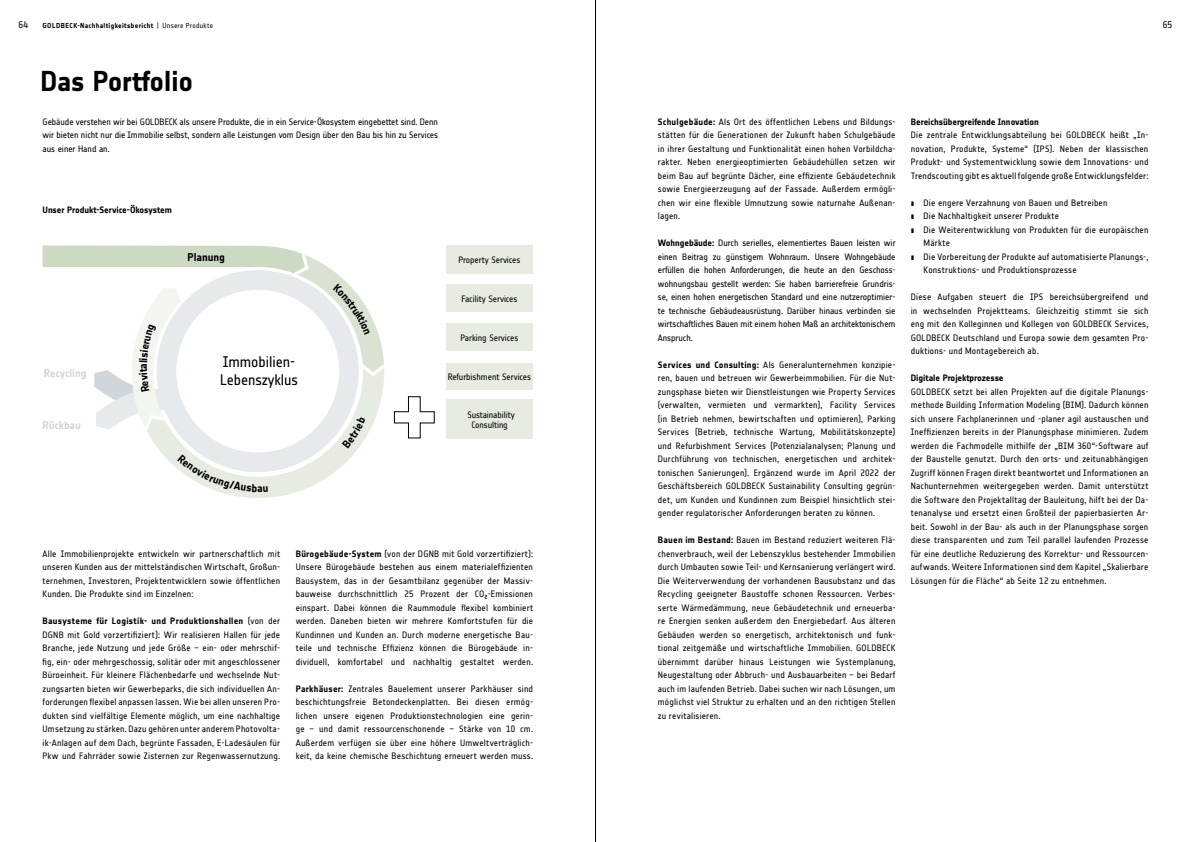
<style>
.page{position:relative;width:1191px;height:842px;background:#fff}
.page>*{position:absolute;margin:0;border:0;box-sizing:border-box;transform-origin:0 0}
.t1{font:700 28px "Goldbeck TT";letter-spacing:-.01em;color:#000}
.t2{font:15px/18px "Goldbeck TT";letter-spacing:-.005em;color:#000}
.t3{font:700 11px "Goldbeck TT";letter-spacing:-.005em;color:#d1d6da}
.t4{font:700 11px "Goldbeck TT";letter-spacing:-.005em;color:#000}
.t5{font:9.5px "Goldbeck TT";color:#000}
.t6{font:9px/13.5px "Goldbeck TT";letter-spacing:.015em;color:#000;text-align:justify}
.t7{font:700 9px "Goldbeck TT";letter-spacing:-.005em;color:#000}
.t8{font:9px "Goldbeck TT";letter-spacing:-.005em;color:#000}
.t9{font:9px/10.8px "Goldbeck TT";letter-spacing:-.01em;color:#000;text-align:center}
.t10{font:700 7px "Goldbeck TT";letter-spacing:.05em;color:#000}
.s1{font-weight:400}
.s2{font-weight:700}
</style>
<div class="page">
<div style="left:446px;top:245px;width:86px;height:28px;background:#e6ece1"></div>
<div style="left:446px;top:284px;width:86px;height:28px;background:#e6ece1"></div>
<div style="left:446px;top:324px;width:86px;height:27px;background:#e6ece1"></div>
<div style="left:446px;top:363px;width:86px;height:27px;background:#e6ece1"></div>
<div style="left:446px;top:400px;width:87px;height:39px;background:#e6ece1"></div>
<svg style="left:394px;top:396px;width:41px;height:42px"></svg>
<hr style="left:595px;top:0;width:1px;height:842px;background:#000">
<svg style="left:43px;top:245px;width:341px;height:253px"></svg>
<p class="t5" style="left:18px;top:19px;width:11px">64</p>
<p class="t10" style="left:43px;top:22px;width:172px">GOLDBECK-Nachhaltigkeitsbericht <span class="s1">| Unsere Produkte</span></p>
<p class="t5" style="left:1162px;top:19px;width:11px">65</p>
<h1 class="t1" style="left:41px;top:65px;width:154px">Das Portfolio</h1>
<p class="t6" style="left:43px;top:115px;width:397px">Gebäude verstehen wir bei GOLDBECK als unsere Produkte, die in ein Service-Ökosystem eingebettet sind. Denn wir bieten nicht nur die Immobilie selbst, sondern alle Leistungen vom Design über den Bau bis hin zu Services aus einer Hand an.</p>
<p class="t7" style="left:43px;top:204px;width:131px">Unser Produkt-Service-Ökosystem</p>
<p class="t4" style="left:187px;top:250px;width:39px">Planung</p>
<p class="t3" style="left:44px;top:367px;width:44px">Recycling</p>
<p class="t3" style="left:43px;top:419px;width:40px">Rückbau</p>
<p class="t4" style="left:137px;top:369px;width:7px;rotate:-90deg">a</p>
<h2 class="t2" style="left:220px;top:353px;width:79px">Immobilien-<br>Lebenszyklus</h2>
<p class="t4" style="left:257px;top:481px;width:7px">a</p>
<p class="t8" style="left:458px;top:254px;width:63px">Property Services</p>
<p class="t8" style="left:461px;top:293px;width:58px">Facility Services</p>
<p class="t8" style="left:460px;top:332px;width:59px">Parking Services</p>
<p class="t8" style="left:448px;top:372px;width:85px">Refurbishment Services</p>
<p class="t9" style="left:467px;top:409px;width:49px">Sustainability<br>Consulting</p>
<p class="t6" style="left:43px;top:547px;width:239px">Alle Immobilienprojekte entwickeln wir partnerschaftlich mit unseren Kunden aus der mittelständischen Wirtschaft, Großun&shy;ternehmen, Investoren, Projektentwicklern sowie öffentlichen Kunden. Die Produkte sind im Einzelnen:</p>
<p class="t6" style="left:43px;top:614px;width:239px"><span class="s2">Bausysteme für Logistik- und Produktionshallen</span> (von der DGNB mit Gold vorzertifiziert): Wir realisieren Hallen für jede Branche, jede Nutzung und jede Größe – ein- oder mehrschif&shy;fig, ein- oder mehrgeschossig, solitär oder mit angeschlossener Büroeinheit. Für kleinere Flächenbedarfe und wechselnde Nut&shy;zungsarten bieten wir Gewerbeparks, die sich individuellen An&shy;forderungen flexibel anpassen lassen. Wie bei allen unseren Pro&shy;dukten sind vielfältige Elemente möglich, um eine nachhaltige Umsetzung zu stärken. Dazu gehören unter anderem Photovolta&shy;ik-Anlagen auf dem Dach, begrünte Fassaden, E-Ladesäulen für Pkw und Fahrräder sowie Zisternen zur Regenwassernutzung.</p>
<p class="t6" style="left:296px;top:547px;width:239px"><span class="s2">Bürogebäude-System</span> (von der DGNB mit Gold vorzertifiziert):<br>Unsere Bürogebäude bestehen aus einem materialeffizienten Bausystem, das in der Gesamtbilanz gegenüber der Massiv&shy;bauweise durchschnittlich 25 Prozent der CO₂-Emissionen einspart. Dabei können die Raummodule flexibel kombiniert werden. Daneben bieten wir mehrere Komfortstufen für die Kundinnen und Kunden an. Durch moderne energetische Bau&shy;teile und technische Effizienz können die Bürogebäude in&shy;dividuell, komfortabel und nachhaltig gestaltet werden.</p>
<p class="t6" style="left:296px;top:682px;width:239px"><span class="s2">Parkhäuser:</span> Zentrales Bauelement unserer Parkhäuser sind beschichtungsfreie Betondeckenplatten. Bei diesen ermög&shy;lichen unsere eigenen Produktionstechnologien eine gerin&shy;ge – und damit ressourcenschonende – Stärke von 10 cm.<br>Außerdem verfügen sie über eine höhere Umweltverträglich&shy;keit, da keine chemische Beschichtung erneuert werden muss.</p>
<p class="t6" style="left:658px;top:115px;width:239px"><span class="s2">Schulgebäude:</span> Als Ort des öffentlichen Lebens und Bildungs&shy;stätten für die Generationen der Zukunft haben Schulgebäude in ihrer Gestaltung und Funktionalität einen hohen Vorbildcha&shy;rakter. Neben energieoptimierten Gebäudehüllen setzen wir beim Bau auf begrünte Dächer, eine effiziente Gebäudetechnik sowie Energieerzeugung auf der Fassade. Außerdem ermögli&shy;chen wir eine flexible Umnutzung sowie naturnahe Außenan&shy;lagen.</p>
<p class="t6" style="left:658px;top:236px;width:239px"><span class="s2">Wohngebäude:</span> Durch serielles, elementiertes Bauen leisten wir einen Beitrag zu günstigem Wohnraum. Unsere Wohngebäude erfüllen die hohen Anforderungen, die heute an den Geschoss&shy;wohnungsbau gestellt werden: Sie haben barrierefreie Grundris&shy;se, einen hohen energetischen Standard und eine nutzeroptimier&shy;te technische Gebäudeausrüstung. Darüber hinaus verbinden sie wirtschaftliches Bauen mit einem hohen Maß an architektonischem Anspruch.</p>
<p class="t6" style="left:658px;top:358px;width:239px"><span class="s2">Services und Consulting:</span> Als Generalunternehmen konzipie&shy;ren, bauen und betreuen wir Gewerbeimmobilien. Für die Nut&shy;zungsphase bieten wir Dienstleistungen wie Property Services (verwalten, vermieten und vermarkten), Facility Services (in Betrieb nehmen, bewirtschaften und optimieren), Parking Services (Betrieb, technische Wartung, Mobilitätskonzepte) und Refurbishment Services (Potenzialanalysen; Planung und Durchführung von technischen, energetischen und architek&shy;tonischen Sanierungen). Ergänzend wurde im April 2022 der Geschäftsbereich GOLDBECK Sustainability Consulting gegrün&shy;det, um Kunden und Kundinnen zum Beispiel hinsichtlich stei&shy;gender regulatorischer Anforderungen beraten zu können.</p>
<p class="t6" style="left:658px;top:533px;width:239px"><span class="s2">Bauen im Bestand:</span> Bauen im Bestand reduziert weiteren Flä&shy;chenverbrauch, weil der Lebenszyklus bestehender Immobilien durch Umbauten sowie Teil- und Kernsanierung verlängert wird.<br>Die Weiterverwendung der vorhandenen Bausubstanz und das Recycling geeigneter Baustoffe schonen Ressourcen. Verbes&shy;serte Wärmedämmung, neue Gebäudetechnik und erneuerba&shy;re Energien senken außerdem den Energiebedarf. Aus älteren Gebäuden werden so energetisch, architektonisch und funk&shy;tional zeitgemäße und wirtschaftliche Immobilien. GOLDBECK übernimmt darüber hinaus Leistungen wie Systemplanung, Neugestaltung oder Abbruch- und Ausbauarbeiten – bei Bedarf auch im laufenden Betrieb. Dabei suchen wir nach Lösungen, um möglichst viel Struktur zu erhalten und an den richtigen Stellen zu revitalisieren.</p>
<p class="t7" style="left:910px;top:116px;width:130px">Bereichsübergreifende Innovation</p>
<p class="t6" style="left:910px;top:128px;width:239px">Die zentrale Entwicklungsabteilung bei GOLDBECK heißt „In&shy;novation, Produkte, Systeme“ (IPS). Neben der klassischen Produkt- und Systementwicklung sowie dem Innovations- und Trendscouting gibt es aktuell folgende große Entwicklungsfelder:</p>
<p class="t6" style="left:910px;top:196px;width:198px">• Die engere Verzahnung von Bauen und Betreiben</p>
<p class="t6" style="left:910px;top:209px;width:150px">• Die Nachhaltigkeit unserer Produkte</p>
<p class="t6" style="left:923px;top:223px;width:226px;text-indent:-13px">• Die Weiterentwicklung von Produkten für die europäischen<br>Märkte</p>
<p class="t6" style="left:923px;top:250px;width:226px;text-indent:-13px">• Die Vorbereitung der Produkte auf automatisierte Planungs-,<br>Konstruktions- und Produktionsprozesse</p>
<p class="t6" style="left:910px;top:290px;width:239px">Diese Aufgaben steuert die IPS bereichsübergreifend und in wechselnden Projektteams. Gleichzeitig stimmt sie sich eng mit den Kolleginnen und Kollegen von GOLDBECK Services, GOLDBECK Deutschland und Europa sowie dem gesamten Pro&shy;duktions- und Montagebereich ab.</p>
<p class="t7" style="left:910px;top:373px;width:94px">Digitale Projektprozesse</p>
<p class="t6" style="left:910px;top:385px;width:239px">GOLDBECK setzt bei allen Projekten auf die digitale Planungs&shy;methode Building Information Modeling (BIM). Dadurch können sich unsere Fachplanerinnen und -planer agil austauschen und Ineffizienzen bereits in der Planungsphase minimieren. Zudem werden die Fachmodelle mithilfe der „BIM 360“-Software auf der Baustelle genutzt. Durch den orts- und zeitunabhängigen Zugriff können Fragen direkt beantwortet und Informationen an Nachunternehmen weitergegeben werden. Damit unterstützt die Software den Projektalltag der Bauleitung, hilft bei der Da&shy;tenanalyse und ersetzt einen Großteil der papierbasierten Ar&shy;beit. Sowohl in der Bau- als auch in der Planungsphase sorgen diese transparenten und zum Teil parallel laufenden Prozesse für eine deutliche Reduzierung des Korrektur- und Ressourcen&shy;aufwands. Weitere Informationen sind dem Kapitel „Skalierbare Lösungen für die Fläche“ ab Seite 12 zu entnehmen.</p>
</div>
